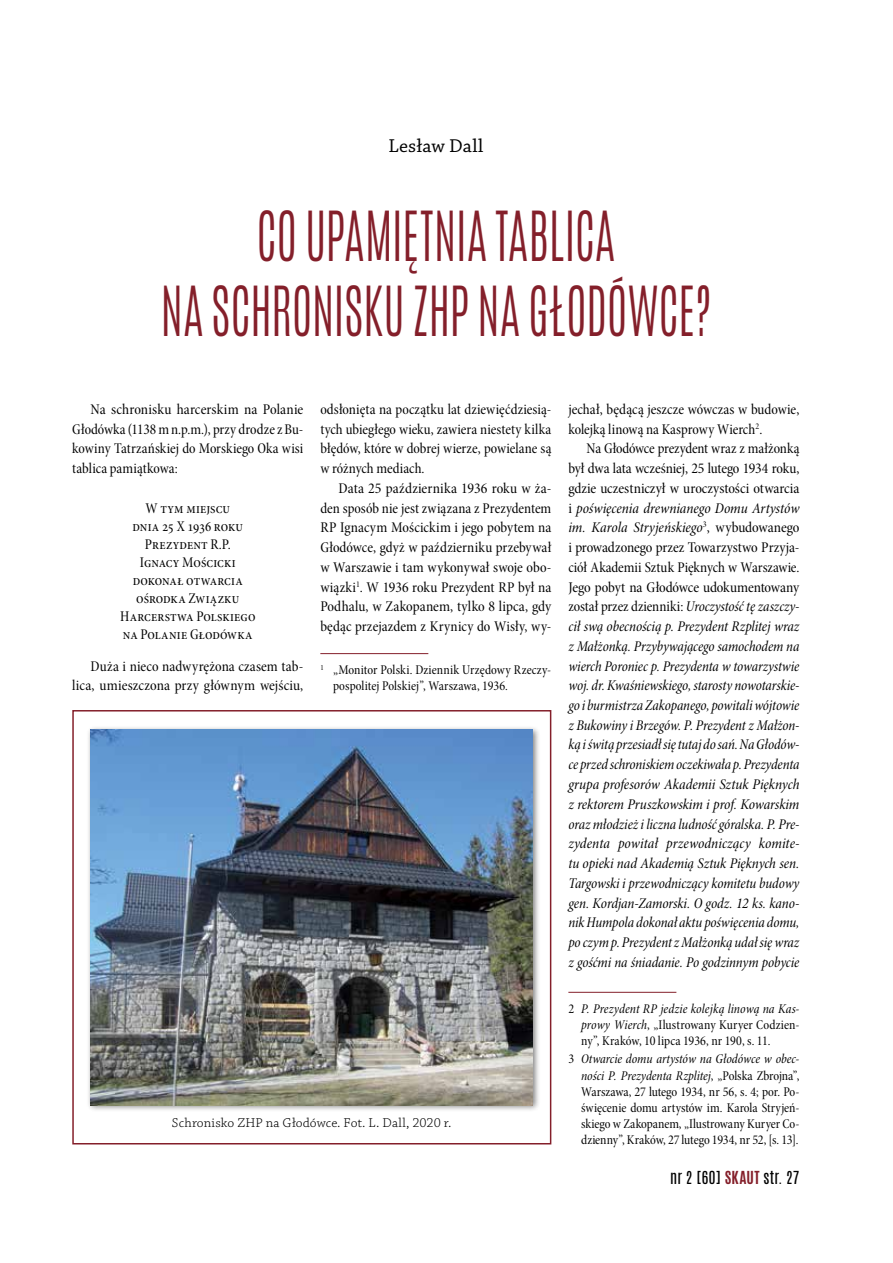
<style>
.page{position:relative;width:893px;height:1263px;background:#fff}
.page>*{position:absolute;margin:0;border:0;box-sizing:border-box;transform-origin:0 0}
.t1{font:300 57.6px/75px "Antonio";letter-spacing:-.01em;color:#841f2a;text-align:center;scale:.83 1}
.t2{font:19.5px "Chaparral Pro Capt";letter-spacing:.01em;color:#000}
.t3{font:15px/19.8px "Minion Pro Cn Subh";letter-spacing:.005em;color:#000;text-align:justify}
.t4{font:15px/19.8px "Minion Pro Cn It Subh";color:#000}
.t5{font:15px "Antonio";letter-spacing:.02em;color:#000}
.t6{font:13.5px/16.2px "Minion Pro Cn Subh";color:#000}
.t7{font:13.5px/16.2px "Minion Pro Cn It Subh";letter-spacing:.005em;color:#000;text-align:right}
.t8{font:13.5px "Chaparral Pro Light Capt";letter-spacing:.005em;color:#000}
.s1{font-family:"Minion Pro Cn Subh"}
.s2{font-family:"Minion Pro Cn It Subh"}
.s3{font-weight:700;color:#841f2a}
</style>
<div class="page">
<hr style="left:320px;top:653px;width:108px;height:1px;background:#841f2a">
<hr style="left:568px;top:992px;width:108px;height:1px;background:#841f2a">
<div style="left:72px;top:710px;width:479px;height:434px;border:2px solid #841f2a"></div>
<div style="left:86px;top:725px;width:454px;height:387px;background:#000;opacity:.5"></div>
<img style="left:91px;top:730px;width:442px;height:375px">
<h2 class="t2" style="left:388px;top:134px;width:96px">Lesław Dall</h2>
<h1 class="t1" style="left:161px;top:199px;width:665px">CO UPAMIĘTNIA TABLICA<br>NA SCHRONISKU ZHP NA GŁODÓWCE?</h1>
<p class="t3" style="left:72px;top:399px;width:233px;text-indent:18px">Na schronisku harcerskim na Polanie Głodówka (1138 m n.p.m.), przy drodze z Bu&shy;kowiny Tatrzańskiej do Morskiego Oka wisi tablica pamiątkowa:</p>
<p class="t3" style="left:120px;top:499px;width:137px;line-height:18px;text-align:center">W tym miejscu<br>dnia 25 X 1936 roku<br>Prezydent R.P.<br>Ignacy Mościcki dokonał otwarcia ośrodka Związku<br>Harcerstwa Polskiego na Polanie Głodówka</p>
<p class="t3" style="left:72px;top:656px;width:233px;text-align:right">Duża i nieco nadwyrężona czasem tab&shy;lica, umieszczona przy głównym wejściu,</p>
<p class="t3" style="left:320px;top:399px;width:233px">odsłonięta na początku lat dziewięćdziesią&shy;tych ubiegłego wieku, zawiera niestety kilka błędów, które w dobrej wierze, powielane są w różnych mediach.</p>
<p class="t3" style="left:320px;top:478px;width:233px;text-indent:18px">Data 25 października 1936 roku w ża&shy;den sposób nie jest związana z Prezydentem RP Ignacym Mościckim i jego pobytem na Głodówce, gdyż w październiku przebywał w Warszawie i tam wykonywał swoje obo&shy;wiązki<sup>1</sup>. W 1936 roku Prezydent RP był na Podhalu, w Zakopanem, tylko 8 lipca, gdy będąc przejazdem z Krynicy do Wisły, wy-</p>
<p class="t6" style="left:333px;top:662px;width:220px;text-indent:-13px"><sup>1</sup> „Monitor Polski. Dziennik Urzędowy Rzeczy&shy;pospolitej Polskiej”, Warszawa, 1936.</p>
<p class="t8" style="left:172px;top:1115px;width:281px">Schronisko ZHP na Głodówce. Fot. L. Dall, 2020 r.</p>
<p class="t3" style="left:568px;top:399px;width:233px">jechał, będącą jeszcze wówczas w budowie, kolejką linową na Kasprowy Wierch<sup>2</sup>.</p>
<p class="t3" style="left:568px;top:439px;width:233px;text-indent:18px">Na Głodówce prezydent wraz z małżonką był dwa lata wcześniej, 25 lutego 1934 roku, gdzie uczestniczył w uroczystości otwarcia</p>
<p class="t4" style="left:568px;top:498px;width:233px"><span class="s1">i</span> poświęcenia drewnianego Domu Artystów im. Karola Stryjeńskiego<sup>3</sup><span class="s1">, wybudowanego</span></p>
<p class="t3" style="left:568px;top:538px;width:233px">i prowadzonego przez Towarzystwo Przyja&shy;ciół Akademii Sztuk Pięknych w Warszawie.<br>Jego pobyt na Głodówce udokumentowany został przez dzienniki: <span class="s2">Uroczystość tę zaszczy-</span></p>
<p class="t4" style="left:568px;top:616px;width:233px;text-align:justify">cił swą obecnością p. Prezydent Rzplitej wraz z Małżonką. Przybywającego samochodem na wierch Poroniec p. Prezydenta w towarzystwie woj. dr. Kwaśniewskiego, starosty nowotarskie&shy;go i burmistrza Zakopanego, powitali wójtowie z Bukowiny i Brzegów. P. Prezydent z Małżon&shy;ką i świtą przesiadł się tutaj do sań. Na Głodów&shy;ce przed schroniskiem oczekiwała p. Prezydenta grupa profesorów Akademii Sztuk Pięknych z rektorem Pruszkowskim i prof. Kowarskim oraz młodzież i liczna ludność góralska. P. Pre&shy;zydenta powitał przewodniczący komite&shy;tu opieki nad Akademią Sztuk Pięknych sen.<br>Targowski i przewodniczący komitetu budowy gen. Kordjan-Zamorski. O godz. 12 ks. kano&shy;nik Humpola dokonał aktu poświęcenia domu, po czym p. Prezydent z Małżonką udał się wraz z gośćmi na śniadanie. Po godzinnym pobycie</p>
<p class="t7" style="left:568px;top:1000px;width:233px"><span class="s1">2</span> P. Prezydent RP jedzie kolejką linową na Kas-</p>
<p class="t6" style="left:581px;top:1017px;width:220px"><span class="s2">prowy Wierch</span>, „Ilustrowany Kuryer Codzien&shy;ny”, Kraków, 10 lipca 1936, nr 190, s. 11.</p>
<p class="t7" style="left:568px;top:1051px;width:233px"><span class="s1">3</span> Otwarcie domu artystów na Głodówce w obec&shy;ności P. Prezydenta Rzplitej<span class="s1">, „Polska Zbrojna”,</span></p>
<p class="t6" style="left:581px;top:1084px;width:220px;text-align:justify">Warszawa, 27 lutego 1934, nr 56, s. 4; por. Po&shy;święcenie domu artystów im. Karola Stryjeń&shy;skiego w Zakopanem, „Ilustrowany Kuryer Co&shy;dzienny”, Kraków, 27 lutego 1934, nr 52, [s. 13].</p>
<p class="t5" style="left:670px;top:1166px;width:131px">NR 2 [60] <span class="s3">SKAUT</span> STR. 27</p>
</div>
